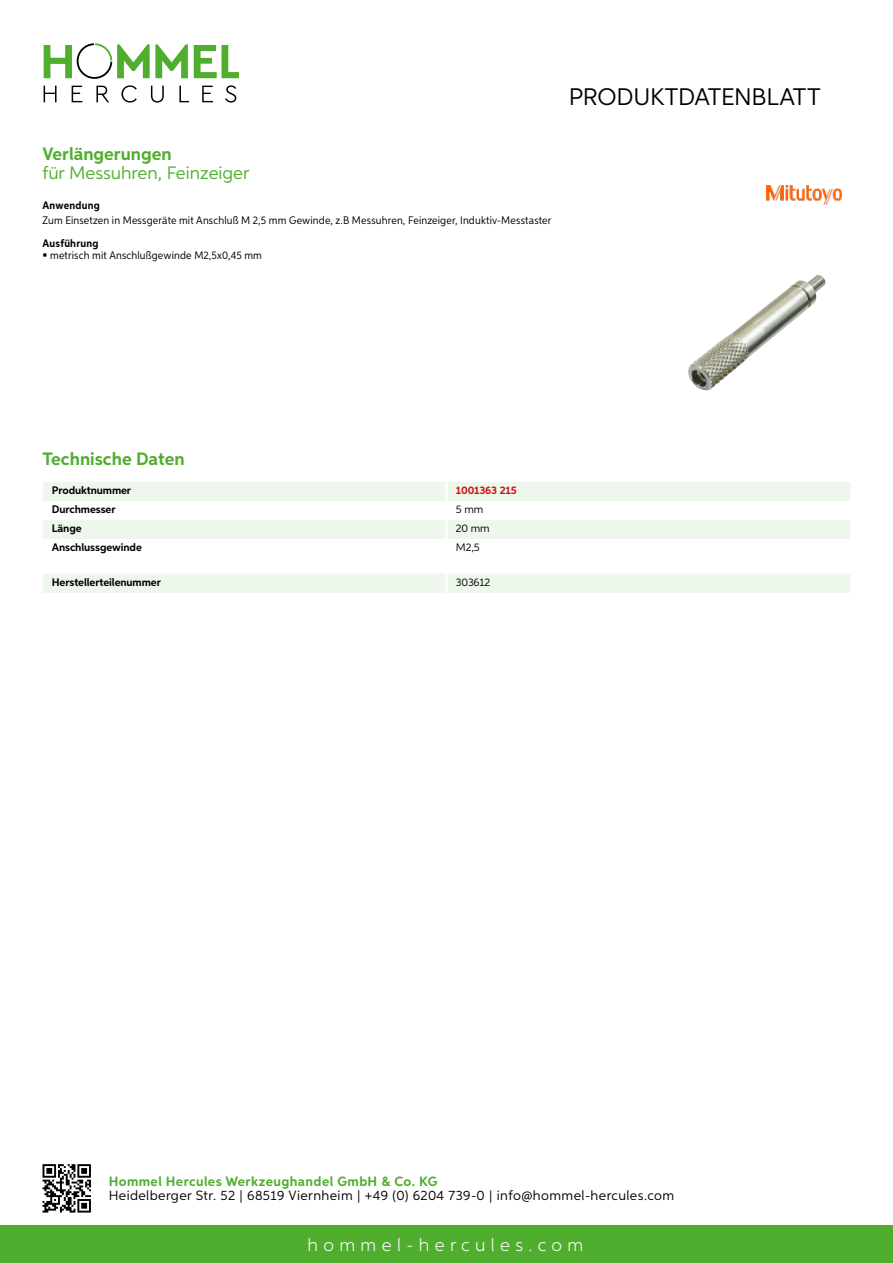
<style>
.page{position:relative;width:893px;height:1263px;background:#fff}
.page>*{position:absolute;margin:0;border:0;box-sizing:border-box;transform-origin:0 0}
.t1{font:24px "Aspira";letter-spacing:-.01em;color:#000}
.t2{font:700 18px "Aspira";color:#50ae2f}
.t3{font:18px "Aspira";color:#50ae2f}
.t4{font:300 18px "Aspira";letter-spacing:.3em;color:#fff}
.t5{font:13.5px "Aspira";letter-spacing:.03em;color:#000}
.t6{font:700 13.5px "Aspira";letter-spacing:.03em;color:#50ae2f}
.t7{font:10.95px "Aspira Nar";letter-spacing:.015em;color:#000}
.t8{font:700 10.95px "Aspira";letter-spacing:-.01em;color:#000}
.t9{font:700 10.95px "Aspira Nar";letter-spacing:.02em;color:#000}
.t10{font:10.95px "Aspira";letter-spacing:-.01em;color:#000}
.t11{font:700 10.95px "Aspira";letter-spacing:-.01em;color:#cd1013}
</style>
<div class="page">
<div style="left:0;top:1226px;width:893px;height:37px;background:#50ae2f"></div>
<svg style="left:43px;top:1164px;width:48px;height:48px"></svg>
<svg style="left:194px;top:45px;width:45px;height:33px"></svg>
<svg style="left:44px;top:43px;width:144px;height:36px"></svg>
<svg style="left:44px;top:86px;width:13px;height:16px"></svg>
<svg style="left:72px;top:86px;width:10px;height:16px"></svg>
<svg style="left:96px;top:86px;width:13px;height:16px"></svg>
<svg style="left:121px;top:85px;width:16px;height:18px"></svg>
<svg style="left:151px;top:86px;width:13px;height:17px"></svg>
<svg style="left:179px;top:86px;width:10px;height:16px"></svg>
<svg style="left:202px;top:86px;width:11px;height:16px"></svg>
<svg style="left:225px;top:85px;width:11px;height:18px"></svg>
<div style="left:43px;top:482px;width:807px;height:19px;background:#eef7eb"></div>
<div style="left:43px;top:520px;width:807px;height:19px;background:#eef7eb"></div>
<hr style="left:445px;top:482px;width:3px;height:19px;background:#fff">
<hr style="left:445px;top:520px;width:3px;height:19px;background:#fff">
<div style="left:43px;top:574px;width:807px;height:19px;background:#eef7eb"></div>
<hr style="left:445px;top:574px;width:3px;height:19px;background:#fff">
<img style="left:688px;top:276px;width:128px;height:115px">
<img style="left:766px;top:185px;width:76px;height:19px">
<h2 class="t2" style="left:43px;top:142px;width:131px">Verlängerungen</h2>
<h2 class="t3" style="left:43px;top:162px;width:208px">für Messuhren, Feinzeiger</h2>
<p class="t9" style="left:43px;top:199px;width:59px">Anwendung</p>
<p class="t7" style="left:43px;top:214px;width:510px">Zum Einsetzen in Messgeräte mit Anschluß M 2,5 mm Gewinde, z.B Messuhren, Feinzeiger, Induktiv-Messtaster</p>
<p class="t9" style="left:43px;top:236px;width:58px">Ausführung</p>
<p class="t7" style="left:50px;top:249px;width:213px">metrisch mit Anschlußgewinde M2,5x0,45 mm</p>
<h1 class="t1" style="left:569px;top:82px;width:253px">Produktdatenblatt</h1>
<h2 class="t2" style="left:43px;top:448px;width:144px">Technische Daten</h2>
<p class="t8" style="left:52px;top:483px;width:81px">Produktnummer</p>
<p class="t11" style="left:456px;top:483px;width:62px">1001363 215</p>
<p class="t8" style="left:52px;top:502px;width:65px">Durchmesser</p>
<p class="t10" style="left:456px;top:502px;width:29px">5 mm</p>
<p class="t8" style="left:52px;top:521px;width:31px">Länge</p>
<p class="t10" style="left:456px;top:522px;width:35px">20 mm</p>
<p class="t8" style="left:52px;top:541px;width:92px">Anschlussgewinde</p>
<p class="t10" style="left:456px;top:541px;width:25px">M2,5</p>
<p class="t8" style="left:52px;top:575px;width:111px">Herstellerteilenummer</p>
<p class="t10" style="left:456px;top:575px;width:36px">303612</p>
<p class="t6" style="left:109px;top:1172px;width:330px">Hommel Hercules Werkzeughandel GmbH &amp; Co. KG</p>
<p class="t5" style="left:109px;top:1187px;width:567px">Heidelberger Str. 52 | 68519 Viernheim | +49 (0) 6204 739-0 | info@hommel-hercules.com</p>
<h2 class="t4" style="left:307px;top:1234px;width:277px">hommel-hercules.com</h2>
</div>
